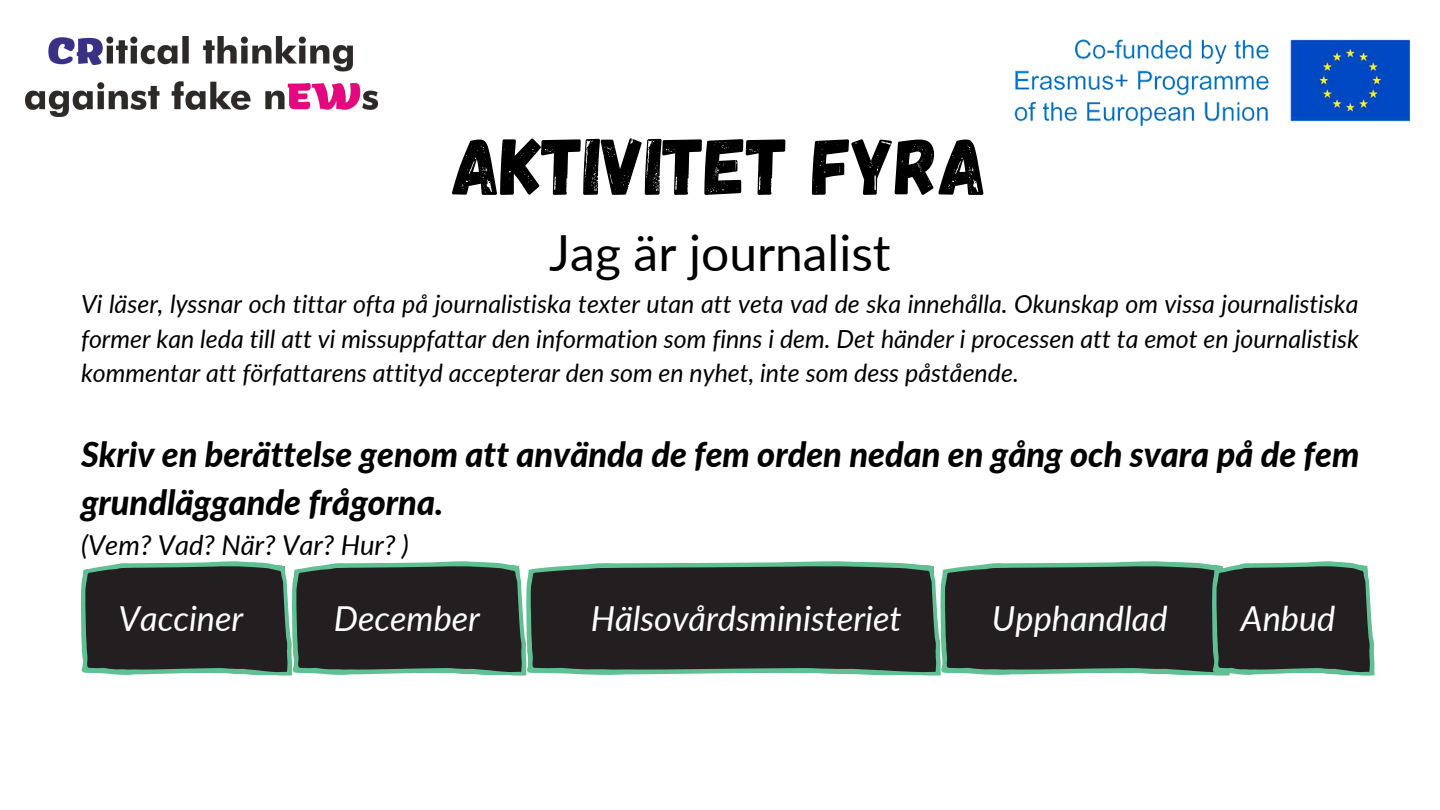
<style>
.page{position:relative;width:1440px;height:810px;background:#fff}
.page>*{position:absolute;margin:0;border:0;box-sizing:border-box;transform-origin:0 0}
.t1{font:80px "Gagalin";color:#000}
.t2{font:49.8px "Lato";color:#000}
.t3{font:italic 800 34.4px/48px "Lato";color:#000}
.t4{font:italic 34.4px "Lato";color:#fff}
.t5{font:italic 27.4px "Lato";color:#000}
.t6{font:italic 25px/34.5px "Lato";color:#000;text-align:justify}
</style>
<div class="page">
<img style="left:26px;top:37px;width:352px;height:80px">
<img style="left:1014px;top:39px;width:396px;height:86px">
<svg style="left:80px;top:561px;width:1295px;height:115px;background:#3a3f3c"></svg>
<h1 class="t1" style="left:453px;top:115px;width:536px">AKTIVITET FYRA</h1>
<h2 class="t2" style="left:549px;top:221px;width:343px">Jag är journalist</h2>
<p class="t6" style="left:81px;top:286px;width:1279px">Vi läser, lyssnar och tittar ofta på journalistiska texter utan att veta vad de ska innehålla. Okunskap om vissa journalistiska former kan leda till att vi missuppfattar den information som finns i dem. Det händer i processen att ta emot en journalistisk kommentar att författarens attityd accepterar den som en nyhet, inte som dess påstående.</p>
<h3 class="t3" style="left:81px;top:429px;width:1280px">Skriv en berättelse genom att använda de fem orden nedan en gång och svara på de fem grundläggande frågorna.</h3>
<p class="t5" style="left:81px;top:528px;width:329px">(Vem? Vad? När? Var? Hur? )</p>
<h3 class="t4" style="left:119px;top:597px;width:126px">Vacciner</h3>
<h3 class="t4" style="left:334px;top:597px;width:148px">December</h3>
<h3 class="t4" style="left:591px;top:597px;width:312px">Hälsovårdsministeriet</h3>
<h3 class="t4" style="left:992px;top:597px;width:177px">Upphandlad</h3>
<h3 class="t4" style="left:1241px;top:597px;width:96px">Anbud</h3>
</div>
